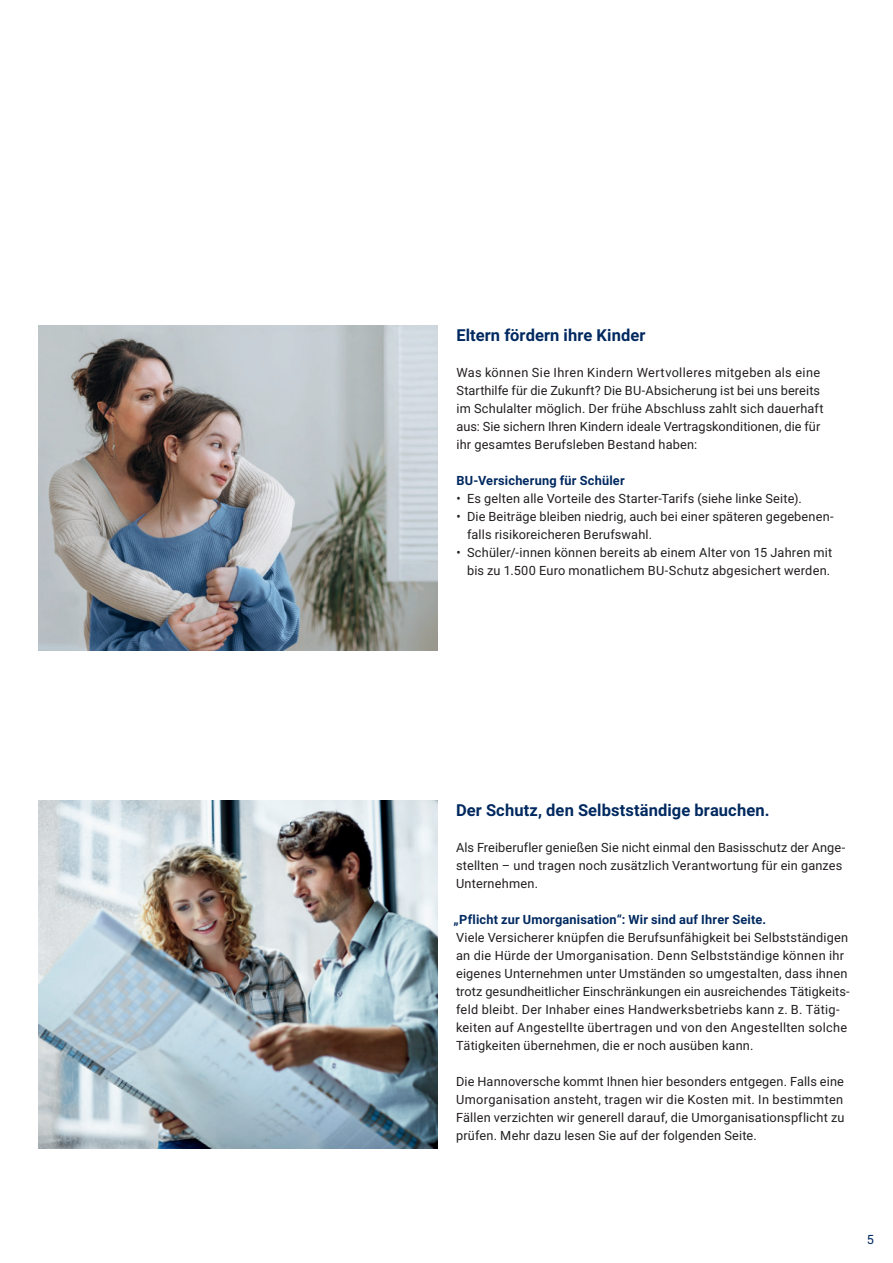
<style>
.page{position:relative;width:893px;height:1263px;background:#fff}
.page>*{position:absolute;margin:0;border:0;box-sizing:border-box;transform-origin:0 0}
.t1{font:700 16.5px "Roboto";letter-spacing:.005em;color:#002960}
.t2{font:12.75px/18px "Roboto";letter-spacing:.015em;color:#231f20}
.t3{font:700 12.75px "Roboto";letter-spacing:.015em;color:#002960}
.t4{font:12.75px "Roboto";color:#002960}
</style>
<div class="page">
<img style="left:38px;top:325px;width:399px;height:325px">
<img style="left:38px;top:800px;width:399px;height:348px">
<p class="t1" style="left:456px;top:323px;width:191px">Eltern fördern ihre Kinder</p>
<p class="t2" style="left:456px;top:362px;width:369px">Was können Sie Ihren Kindern Wertvolleres mitgeben als eine Starthilfe für die Zukunft? Die BU-Absicherung ist bei uns bereits im Schulalter möglich. Der frühe Abschluss zahlt sich dauerhaft aus: Sie sichern Ihren Kindern ideale Vertragskonditionen, die für ihr gesamtes Berufsleben Bestand haben:</p>
<p class="t3" style="left:456px;top:471px;width:170px">BU-Versicherung für Schüler</p>
<p class="t2" style="left:456px;top:488px;width:347px">• Es gelten alle Vorteile des Starter-Tarifs (siehe linke Seite).</p>
<p class="t2" style="left:467px;top:506px;width:368px;text-indent:-11px">• Die Beiträge bleiben niedrig, auch bei einer späteren gegebenen&shy;falls risikoreicheren Berufswahl.</p>
<p class="t2" style="left:456px;top:542px;width:377px;text-align:right">• Schüler/-innen können bereits ab einem Alter von 15 Jahren mit bis zu 1.500 Euro monatlichem BU-Schutz abgesichert werden.</p>
<p class="t1" style="left:456px;top:799px;width:315px">Der Schutz, den Selbstständige brauchen.</p>
<p class="t2" style="left:456px;top:838px;width:391px">Als Freiberufler genießen Sie nicht einmal den Basisschutz der Ange&shy;stellten – und tragen noch zusätzlich Verantwortung für ein ganzes<br>Unternehmen.</p>
<p class="t3" style="left:454px;top:911px;width:314px">„Pflicht zur Umorganisation“: Wir sind auf Ihrer Seite.</p>
<p class="t2" style="left:456px;top:928px;width:395px">Viele Versicherer knüpfen die Berufsunfähigkeit bei Selbstständigen an die Hürde der Umorganisation. Denn Selbstständige können ihr eigenes Unternehmen unter Umständen so umgestalten, dass ihnen trotz gesundheitlicher Einschränkungen ein ausreichendes Tätigkeits&shy;feld bleibt. Der Inhaber eines Handwerksbetriebs kann z. B. Tätig&shy;keiten auf Angestellte übertragen und von den Angestellten solche Tätigkeiten übernehmen, die er noch ausüben kann.</p>
<p class="t2" style="left:456px;top:1072px;width:390px;text-align:justify">Die Hannoversche kommt Ihnen hier besonders entgegen. Falls eine Umorganisation ansteht, tragen wir die Kosten mit. In bestimmten Fällen verzichten wir generell darauf, die Umorganisationspflicht zu prüfen. Mehr dazu lesen Sie auf der folgenden Seite.</p>
<p class="t4" style="left:867px;top:1231px;width:9px">5</p>
</div>
